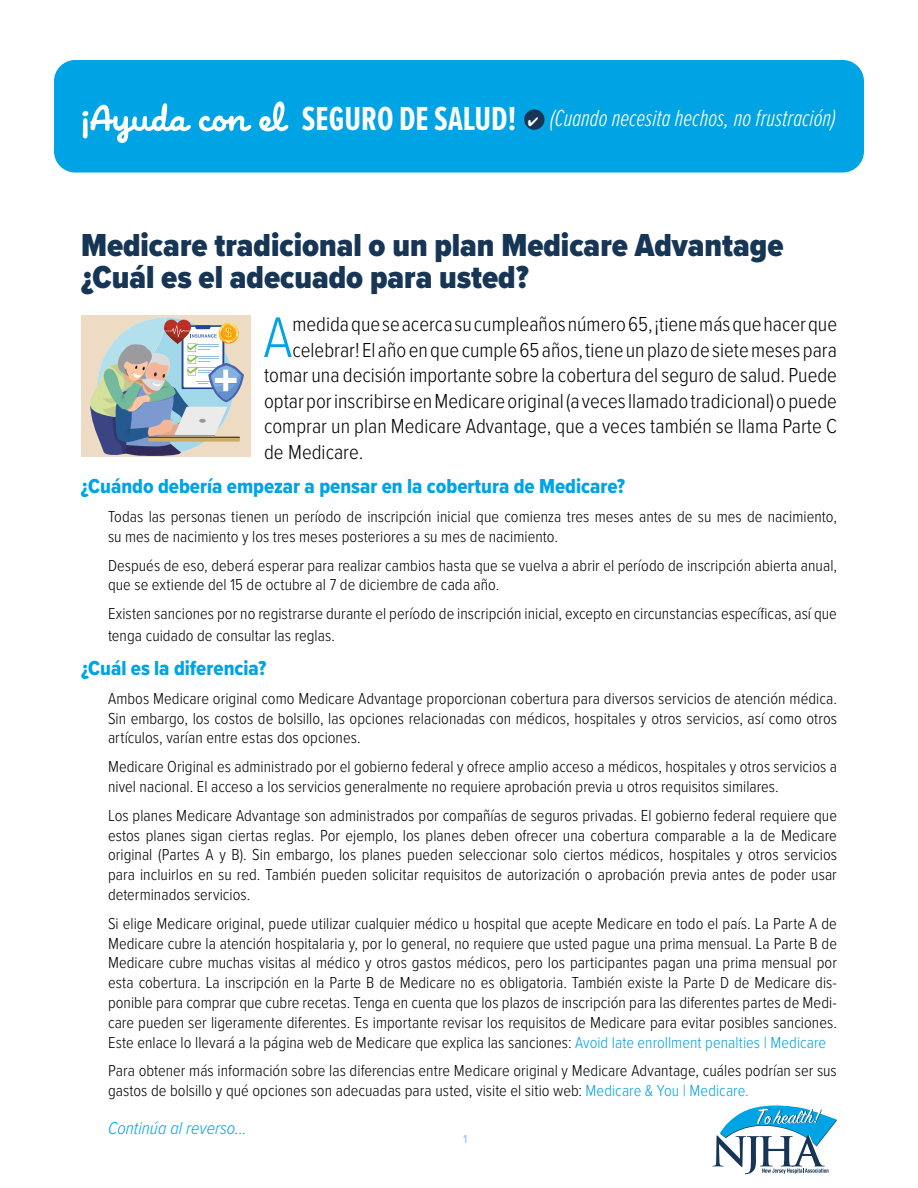
<style>
.page{position:relative;width:918px;height:1188px;background:#fff}
.page>*{position:absolute;margin:0;border:0;box-sizing:border-box;transform-origin:0 0}
.t1{font:300 59.25px "Proxima Nova Cond";color:#00a3e3}
.t2{font:700 34.5px "Proxima Nova Ex Cn";color:#fff}
.t3{font:900 33px/31.5px "Proxima Nova Cond";color:#173655}
.t4{font:italic 300 24.15px "Proxima Nova Ex Cn";color:#fff}
.t5{font:300 21px "Proxima Nova Cond";color:#000}
.t6{font:21px "Proxima Nova Cond Extrabld";color:#00a3e3}
.t7{font:italic 300 18px "Proxima Nova Cond";color:#00a3e3}
.t8{font:300 16.5px/19.8px "Proxima Nova Cond";color:#000}
.t9{font:500 12px "Proxima Nova Cond";color:#81c8ef}
.s1{font-family:"Mister Brown";font-weight:400;font-size:55.05px}
.s2{color:#00a3e3}
</style>
<div class="page">
<svg style="left:712px;top:1106px;width:125px;height:68px"></svg>
<div style="left:54px;top:60px;width:810px;height:113px;background:#00a3e3;border-radius:21px"></div>
<div style="left:524px;top:109px;width:20px;height:21px;background:#173655;border-radius:50%"></div>
<div style="left:81px;top:315px;width:170px;height:141px;background:#eddbc3"></div>
<svg style="left:90px;top:318px;width:154px;height:138px"></svg>
<h2 class="t2" style="left:81px;top:94px;width:437px"><span class="s1">¡Ayuda con el</span> SEGURO DE SALUD!</h2>
<h3 class="t4" style="left:528px;top:101px;width:309px">✔ (Cuando necesita hechos, no frustración)</h3>
<h3 class="t3" style="left:81px;top:229px;width:704px">Medicare tradicional o un plan Medicare Advantage ¿Cuál es el adecuado para usted?</h3>
<h1 class="t1" style="left:263px;top:294px;width:31px">A</h1>
<p class="t5" style="left:292px;top:309px;width:546px">medida que se acerca su cumpleaños número 65, ¡tiene más que hacer que</p>
<p class="t5" style="left:292px;top:335px;width:546px">celebrar! El año en que cumple 65 años, tiene un plazo de siete meses para</p>
<p class="t5" style="left:264px;top:360px;width:574px">tomar una decisión importante sobre la cobertura del seguro de salud. Puede</p>
<p class="t5" style="left:264px;top:386px;width:574px">optar por inscribirse en Medicare original (a veces llamado tradicional) o puede</p>
<p class="t5" style="left:264px;top:411px;width:574px">comprar un plan Medicare Advantage, que a veces también se llama Parte C</p>
<p class="t5" style="left:264px;top:436px;width:101px">de Medicare.</p>
<p class="t6" style="left:81px;top:471px;width:546px">¿Cuándo debería empezar a pensar en la cobertura de Medicare?</p>
<p class="t8" style="left:108px;top:506px;width:730px">Todas las personas tienen un período de inscripción inicial que comienza tres meses antes de su mes de nacimiento, su mes de nacimiento y los tres meses posteriores a su mes de nacimiento.</p>
<p class="t8" style="left:108px;top:554px;width:731px">Después de eso, deberá esperar para realizar cambios hasta que se vuelva a abrir el período de inscripción abierta anual, que se extiende del 15 de octubre al 7 de diciembre de cada año.</p>
<p class="t8" style="left:108px;top:602px;width:730px;line-height:21.6px">Existen sanciones por no registrarse durante el período de inscripción inicial, excepto en circunstancias específicas, así que tenga cuidado de consultar las reglas.</p>
<p class="t6" style="left:81px;top:653px;width:187px">¿Cuál es la diferencia?</p>
<p class="t8" style="left:108px;top:688px;width:731px;text-align:justify">Ambos Medicare original como Medicare Advantage proporcionan cobertura para diversos servicios de atención médica.<br>Sin embargo, los costos de bolsillo, las opciones relacionadas con médicos, hospitales y otros servicios, así como otros artículos, varían entre estas dos opciones.</p>
<p class="t8" style="left:108px;top:756px;width:731px">Medicare Original es administrado por el gobierno federal y ofrece amplio acceso a médicos, hospitales y otros servicios a nivel nacional. El acceso a los servicios generalmente no requiere aprobación previa u otros requisitos similares.</p>
<p class="t8" style="left:108px;top:805px;width:731px;text-align:justify">Los planes Medicare Advantage son administrados por compañías de seguros privadas. El gobierno federal requiere que estos planes sigan ciertas reglas. Por ejemplo, los planes deben ofrecer una cobertura comparable a la de Medicare original (Partes A y B). Sin embargo, los planes pueden seleccionar solo ciertos médicos, hospitales y otros servicios para incluirlos en su red. También pueden solicitar requisitos de autorización o aprobación previa antes de poder usar determinados servicios.</p>
<p class="t8" style="left:108px;top:912px;width:731px;text-align:justify">Si elige Medicare original, puede utilizar cualquier médico u hospital que acepte Medicare en todo el país. La Parte A de Medicare cubre la atención hospitalaria y, por lo general, no requiere que usted pague una prima mensual. La Parte B de Medicare cubre muchas visitas al médico y otros gastos médicos, pero los participantes pagan una prima mensual por esta cobertura. La inscripción en la Parte B de Medicare no es obligatoria. También existe la Parte D de Medicare dis&shy;ponible para comprar que cubre recetas. Tenga en cuenta que los plazos de inscripción para las diferentes partes de Medi&shy;care pueden ser ligeramente diferentes. Es importante revisar los requisitos de Medicare para evitar posibles sanciones.<br>Este enlace lo llevará a la página web de Medicare que explica las sanciones: <span class="s2">Avoid late enrollment penalties | Medicare</span></p>
<p class="t8" style="left:108px;top:1060px;width:730px">Para obtener más información sobre las diferencias entre Medicare original y Medicare Advantage, cuáles podrían ser sus gastos de bolsillo y qué opciones son adecuadas para usted, visite el sitio web: <span class="s2">Medicare &amp; You | Medicare.</span></p>
<p class="t7" style="left:108px;top:1115px;width:140px">Continúa al reverso...</p>
<p class="t9" style="left:463px;top:1131px;width:6px">1</p>
</div>
